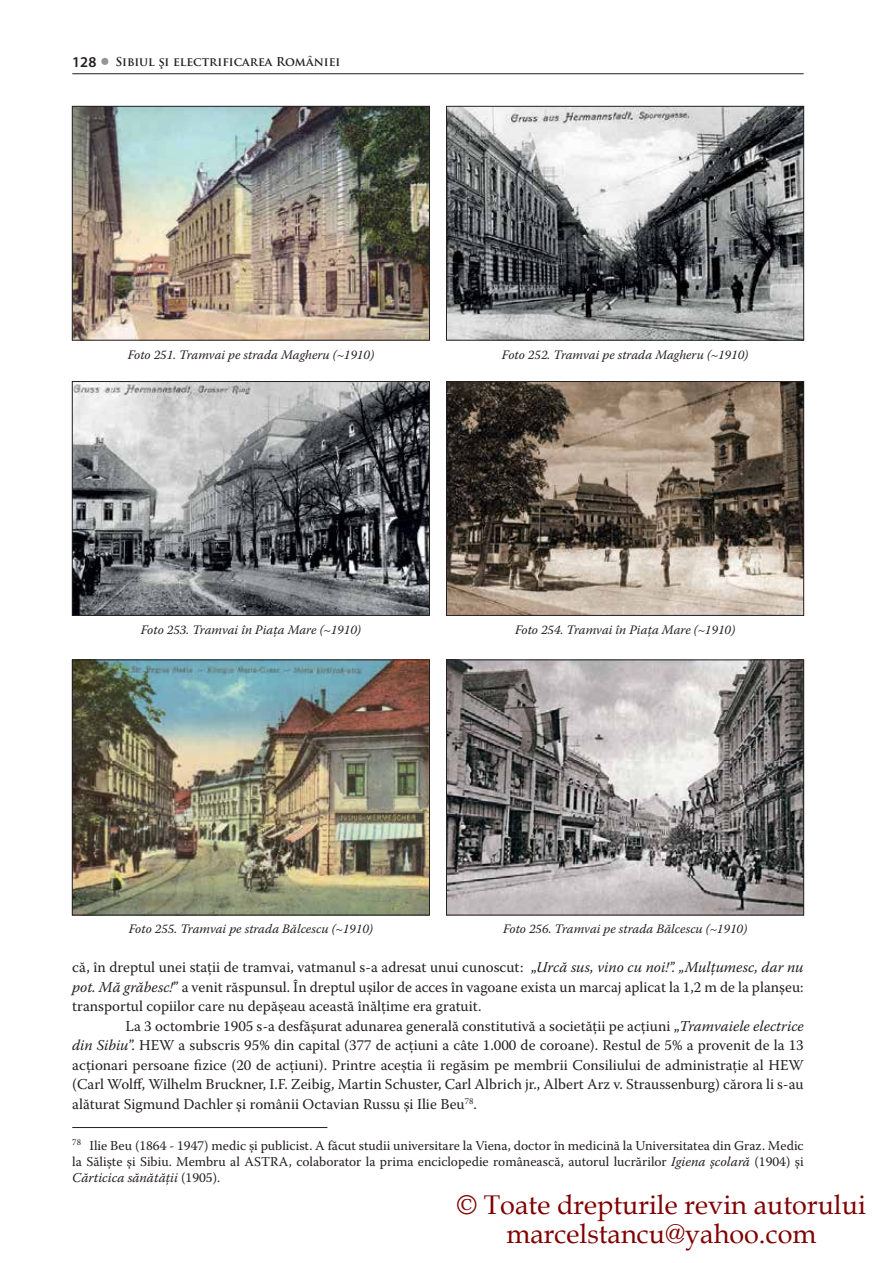
<style>
.page{position:relative;width:893px;height:1263px;background:#fff}
.page>*{position:absolute;margin:0;border:0;box-sizing:border-box;transform-origin:0 0}
.t1{font:27px/28.7px "Book Antiqua";color:#800000;text-align:center}
.t2{font:15px/19.5px "Warnock Pro";color:#231f20;text-align:justify}
.t3{font:600 15px "Myriad Pro";color:#231f20}
.t4{font:13.5px/16.2px "Warnock Pro";color:#231f20;text-align:justify}
.t5{font:italic 12.9px "Warnock Pro";color:#231f20}
.t6{font:700 12px "Trajan Pro";color:#231f20}
.s1{font-style:italic}
</style>
<div class="page">
<hr style="left:72px;top:73px;width:732px;height:1px;background:#231f20">
<div style="left:101px;top:58px;width:7px;height:7px;background:#939598;border-radius:50%"></div>
<hr style="left:72px;top:1127px;width:255px;height:1px;background:#231f20">
<img style="left:74px;top:108px;width:354px;height:230px">
<div style="left:72px;top:106px;width:358px;height:234px;border:1px solid #231f20"></div>
<img style="left:74px;top:383px;width:354px;height:231px">
<div style="left:72px;top:381px;width:358px;height:235px;border:1px solid #231f20"></div>
<img style="left:74px;top:662px;width:354px;height:251px">
<div style="left:72px;top:660px;width:358px;height:255px;border:1px solid #231f20"></div>
<img style="left:448px;top:108px;width:354px;height:230px">
<div style="left:446px;top:106px;width:358px;height:234px;border:1px solid #231f20"></div>
<img style="left:448px;top:383px;width:354px;height:231px">
<div style="left:446px;top:381px;width:358px;height:235px;border:1px solid #231f20"></div>
<img style="left:448px;top:662px;width:354px;height:251px">
<div style="left:446px;top:660px;width:358px;height:255px;border:1px solid #231f20"></div>
<p class="t3" style="left:72px;top:52px;width:26px">128</p>
<p class="t6" style="left:116px;top:54px;width:226px">Sibiul şi electrificarea României</p>
<p class="t5" style="left:128px;top:347px;width:248px">Foto 251. Tramvai pe strada Magheru (~1910)</p>
<p class="t5" style="left:502px;top:347px;width:248px">Foto 252. Tramvai pe strada Magheru (~1910)</p>
<p class="t5" style="left:141px;top:622px;width:222px">Foto 253. Tramvai în Piaţa Mare (~1910)</p>
<p class="t5" style="left:515px;top:622px;width:222px">Foto 254. Tramvai în Piaţa Mare (~1910)</p>
<p class="t5" style="left:129px;top:921px;width:246px">Foto 255. Tramvai pe strada Bălcescu (~1910)</p>
<p class="t5" style="left:503px;top:921px;width:246px">Foto 256. Tramvai pe strada Bălcescu (~1910)</p>
<p class="t2" style="left:72px;top:957px;width:733px">că, în dreptul unei staţii de tramvai, vatmanul s-a adresat unui cunoscut: „<span class="s1">Urcă sus, vino cu noi!”. „Mulţumesc, dar nu pot. Mă grăbesc!</span>” a venit răspunsul. În dreptul uşilor de acces în vagoane exista un marcaj aplicat la 1,2 m de la planşeu: transportul copiilor care nu depăşeau această înălţime era gratuit.</p>
<p class="t2" style="left:72px;top:1016px;width:733px;text-indent:53px">La 3 octombrie 1905 s-a desfăşurat adunarea generală constitutivă a societăţii pe acţiuni „<span class="s1">Tramvaiele electrice din Sibiu</span>”. HEW a subscris 95% din capital (377 de acţiuni a câte 1.000 de coroane). Restul de 5% a provenit de la 13 acţionari persoane fizice (20 de acţiuni). Printre aceştia îi regăsim pe membrii Consiliului de administraţie al HEW (Carl Wolff, Wilhelm Bruckner, I.F. Zeibig, Martin Schuster, Carl Albrich jr., Albert Arz v. Straussenburg) cărora li s-au alăturat Sigmund Dachler şi românii Octavian Russu şi Ilie Beu<sup>78</sup>.</p>
<p class="t4" style="left:72px;top:1137px;width:733px"><sup>78</sup> Ilie Beu (1864 - 1947) medic şi publicist. A făcut studii universitare la Viena, doctor în medicină la Universitatea din Graz. Medic la Sălişte şi Sibiu. Membru al ASTRA, colaborator la prima enciclopedie românească, autorul lucrărilor <span class="s1">Igiena şcolară</span> (1904) şi <span class="s1">Cărticica sănătăţii</span> (1905).</p>
<h1 class="t1" style="left:457px;top:1190px;width:411px">© Toate drepturile revin autorului marcelstancu@yahoo.com</h1>
</div>
